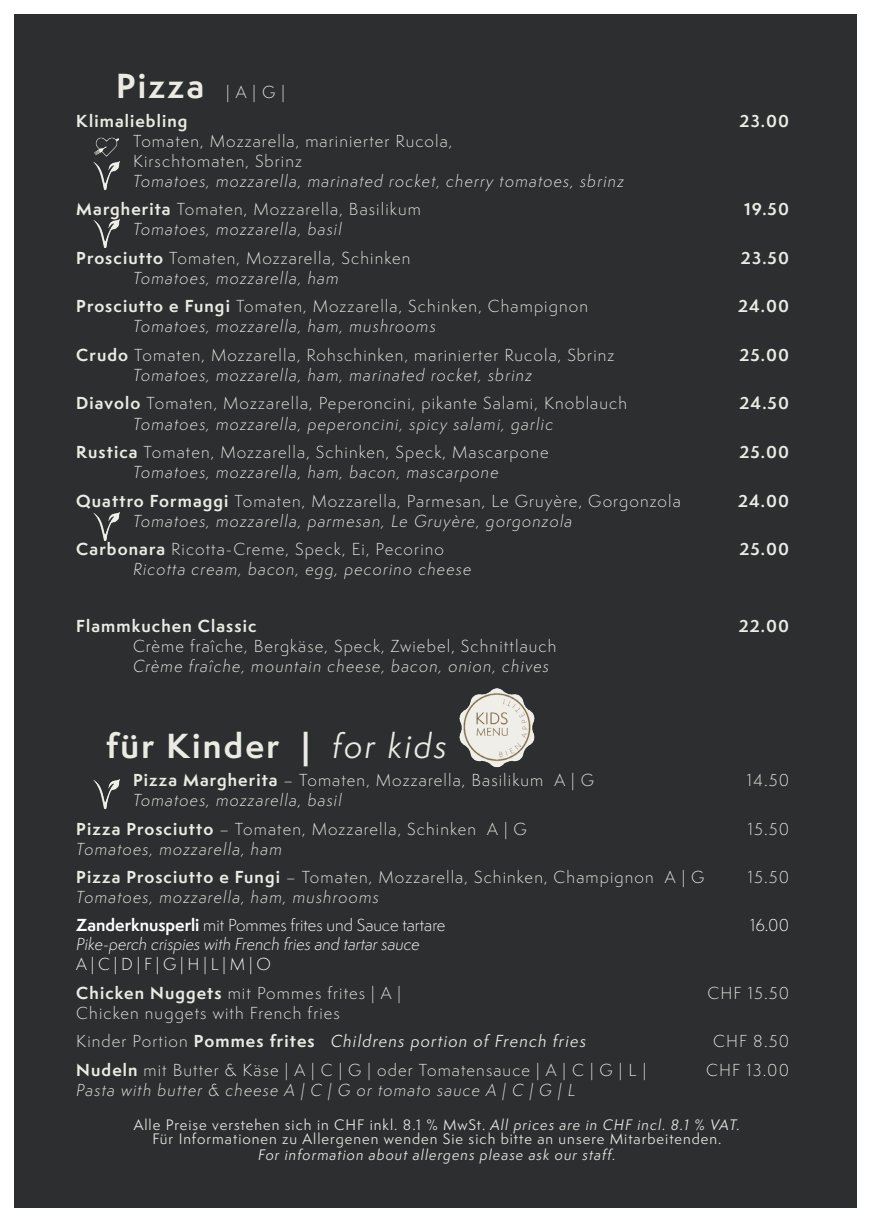
<style>
.page{position:relative;width:874px;height:1225px;background:#fff}
.page>*{position:absolute;margin:0;border:0;box-sizing:border-box;transform-origin:0 0}
.paragraph{font:700 32px "Semplicita Pro";letter-spacing:.07em;color:#ebeae3}
.paragraph-2{font:300 16px/20px "Semplicita Pro";letter-spacing:.07em;color:#ebeae3}
.paragraph-3{font:italic 300 16px "Semplicita Pro";letter-spacing:.07em;color:#ebeae3}
.paragraph-4{font:700 16px "Semplicita Pro";letter-spacing:.07em;color:#ebeae3}
.t1{font:italic 300 16px/20px "Semplicita Pro";color:#fff}
.paragraph-5{font:italic 16px "Semplicita Pro";letter-spacing:.07em;color:#ebeae3}
.paragraph-6{font:300 16px "Semplicita Pro";color:#fff}
.paragraph-7{font:14px/14px "Semplicita Pro";letter-spacing:.07em;color:#ebeae3;text-align:center}
.paragraph-8{font:italic 14px "Semplicita Pro";letter-spacing:.07em;color:#ebeae3}
.s1{font-weight:300;font-size:16px}
.s2{font-style:italic}
.s3{font-weight:700}
.s4{font-weight:400;font-style:italic}
.s5{font-style:normal}
.s6{font-weight:300;font-style:normal}
.s7{font-weight:700;font-style:normal}
</style>
<div class="page">
<div style="left:15px;top:14px;width:841px;height:1194px;background:#2c2e30"></div>
<img style="left:94px;top:137px;width:26px;height:20px">
<img style="left:459px;top:688px;width:76px;height:79px">
<img style="left:93px;top:162px;width:27px;height:28px">
<img style="left:93px;top:219px;width:27px;height:29px">
<img style="left:93px;top:512px;width:27px;height:28px">
<img style="left:93px;top:780px;width:27px;height:28px">
<p class="paragraph" style="left:116px;top:62px;width:170px">Pizza <span class="s1">| A | G |</span></p>
<p class="paragraph-4" style="left:76px;top:109px;width:112px">Klimaliebling</p>
<p class="paragraph-4" style="left:739px;top:109px;width:51px">23.00</p>
<p class="paragraph-2" style="left:133px;top:131px;width:492px">Tomaten, Mozzarella, marinierter Rucola,<br>Kirschtomaten, Sbrinz<br><span class="s2">Tomatoes, mozzarella, marinated rocket, cherry tomatoes, sbrinz</span></p>
<p class="paragraph-2" style="left:76px;top:199px;width:346px"><span class="s3">Margherita</span> Tomaten, Mozzarella, Basilikum</p>
<p class="paragraph-4" style="left:744px;top:197px;width:46px">19.50</p>
<p class="paragraph-3" style="left:133px;top:219px;width:210px">Tomatoes, mozzarella, basil</p>
<p class="paragraph-2" style="left:76px;top:248px;width:335px"><span class="s3">Prosciutto</span> Tomaten, Mozzarella, Schinken</p>
<p class="paragraph-4" style="left:740px;top:246px;width:50px">23.50</p>
<p class="paragraph-3" style="left:133px;top:267px;width:207px">Tomatoes, mozzarella, ham</p>
<p class="paragraph-2" style="left:76px;top:296px;width:513px"><span class="s3">Prosciutto e Fungi</span> Tomaten, Mozzarella, Schinken, Champignon</p>
<p class="paragraph-4" style="left:737px;top:294px;width:52px">24.00</p>
<p class="paragraph-3" style="left:133px;top:316px;width:304px">Tomatoes, mozzarella, ham, mushrooms</p>
<p class="paragraph-2" style="left:76px;top:345px;width:539px"><span class="s3">Crudo</span> Tomaten, Mozzarella, Rohschinken, marinierter Rucola, Sbrinz</p>
<p class="paragraph-4" style="left:739px;top:343px;width:51px">25.00</p>
<p class="paragraph-3" style="left:133px;top:364px;width:400px">Tomatoes, mozzarella, ham, marinated rocket, sbrinz</p>
<p class="paragraph-2" style="left:76px;top:393px;width:552px"><span class="s3">Diavolo</span> Tomaten, Mozzarella, Peperoncini, pikante Salami, Knoblauch</p>
<p class="paragraph-4" style="left:739px;top:391px;width:51px">24.50</p>
<p class="paragraph-3" style="left:133px;top:413px;width:421px">Tomatoes, mozzarella, peperoncini, spicy salami, garlic</p>
<p class="paragraph-2" style="left:76px;top:442px;width:474px"><span class="s3">Rustica</span> Tomaten, Mozzarella, Schinken, Speck, Mascarpone</p>
<p class="paragraph-4" style="left:739px;top:440px;width:51px">25.00</p>
<p class="paragraph-3" style="left:133px;top:461px;width:367px">Tomatoes, mozzarella, ham, bacon, mascarpone</p>
<p class="paragraph-2" style="left:76px;top:490px;width:605px"><span class="s3">Quattro Formaggi</span> Tomaten, Mozzarella, Parmesan, Le Gruyère, Gorgonzola</p>
<p class="paragraph-4" style="left:737px;top:488px;width:52px">24.00</p>
<p class="paragraph-3" style="left:133px;top:510px;width:440px">Tomatoes, mozzarella, parmesan, Le Gruyère, gorgonzola</p>
<p class="paragraph-2" style="left:76px;top:539px;width:369px"><span class="s3">Carbonara</span> Ricotta-Creme, Speck, Ei, Pecorino</p>
<p class="paragraph-4" style="left:739px;top:537px;width:51px">25.00</p>
<p class="paragraph-3" style="left:133px;top:558px;width:339px">Ricotta cream, bacon, egg, pecorino cheese</p>
<p class="paragraph-4" style="left:76px;top:614px;width:181px">Flammkuchen Classic</p>
<p class="paragraph-4" style="left:738px;top:614px;width:52px">22.00</p>
<p class="paragraph-2" style="left:133px;top:636px;width:424px">Crème fraîche, Bergkäse, Speck, Zwiebel, Schnittlauch<br><span class="s2">Crème fraîche, mountain cheese, bacon, onion, chives</span></p>
<p class="paragraph" style="left:106px;top:721px;width:342px">für Kinder | <span class="s4">for kids</span></p>
<p class="paragraph-2" style="left:133px;top:770px;width:462px"><span class="s3">Pizza Margherita</span> – Tomaten, Mozzarella, Basilikum A | G</p>
<p class="paragraph-2" style="left:746px;top:770px;width:44px">14.50</p>
<p class="paragraph-3" style="left:133px;top:789px;width:210px">Tomatoes, mozzarella, basil</p>
<p class="paragraph-2" style="left:76px;top:818px;width:452px"><span class="s3">Pizza Prosciutto</span> – Tomaten, Mozzarella, Schinken A | G</p>
<p class="paragraph-2" style="left:747px;top:818px;width:43px">15.50</p>
<p class="paragraph-3" style="left:76px;top:838px;width:207px">Tomatoes, mozzarella, ham</p>
<p class="paragraph-2" style="left:76px;top:867px;width:629px"><span class="s3">Pizza Prosciutto e Fungi</span> – Tomaten, Mozzarella, Schinken, Champignon A | G</p>
<p class="paragraph-2" style="left:747px;top:867px;width:43px">15.50</p>
<p class="paragraph-3" style="left:76px;top:886px;width:304px">Tomatoes, mozzarella, ham, mushrooms</p>
<p class="paragraph-6" style="left:76px;top:914px;width:370px"><span class="s3">Zanderknusperli</span> mit Pommes frites und Sauce tartare</p>
<p class="paragraph-6" style="left:749px;top:914px;width:40px">16.00</p>
<p class="t1" style="left:76px;top:934px;width:345px">Pike-perch crispies with French fries and tartar sauce<br><span class="s5">A | C | D | F | G | H | L | M | O</span></p>
<p class="paragraph-2" style="left:76px;top:982px;width:326px"><span class="s3">Chicken Nuggets</span> mit Pommes frites | A |</p>
<p class="paragraph-2" style="left:707px;top:982px;width:83px">CHF 15.50</p>
<p class="paragraph-2" style="left:76px;top:1002px;width:265px">Chicken nuggets with French fries</p>
<p class="paragraph-5" style="left:76px;top:1030px;width:511px"><span class="s6">Kinder Portion</span> <span class="s7">Pommes frites</span> Childrens portion of French fries</p>
<p class="paragraph-2" style="left:712px;top:1031px;width:77px">CHF 8.50</p>
<p class="paragraph-2" style="left:76px;top:1059px;width:571px"><span class="s3">Nudeln</span> mit Butter &amp; Käse | A | C | G | oder Tomatensauce | A | C | G | L |</p>
<p class="paragraph-2" style="left:705px;top:1059px;width:84px">CHF 13.00</p>
<p class="paragraph-3" style="left:76px;top:1079px;width:500px">Pasta with butter &amp; cheese A | C | G or tomato sauce A | C | G | L</p>
<p class="paragraph-7" style="left:134px;top:1117px;width:607px">Alle Preise verstehen sich in CHF inkl. 8.1 % MwSt. <span class="s2">All prices are in CHF incl. 8.1 % VAT.<br></span>Für Informationen zu Allergenen wenden Sie sich bitte an unsere Mitarbeitenden.</p>
<p class="paragraph-8" style="left:258px;top:1145px;width:359px">For information about allergens please ask our staff.</p>
</div>
